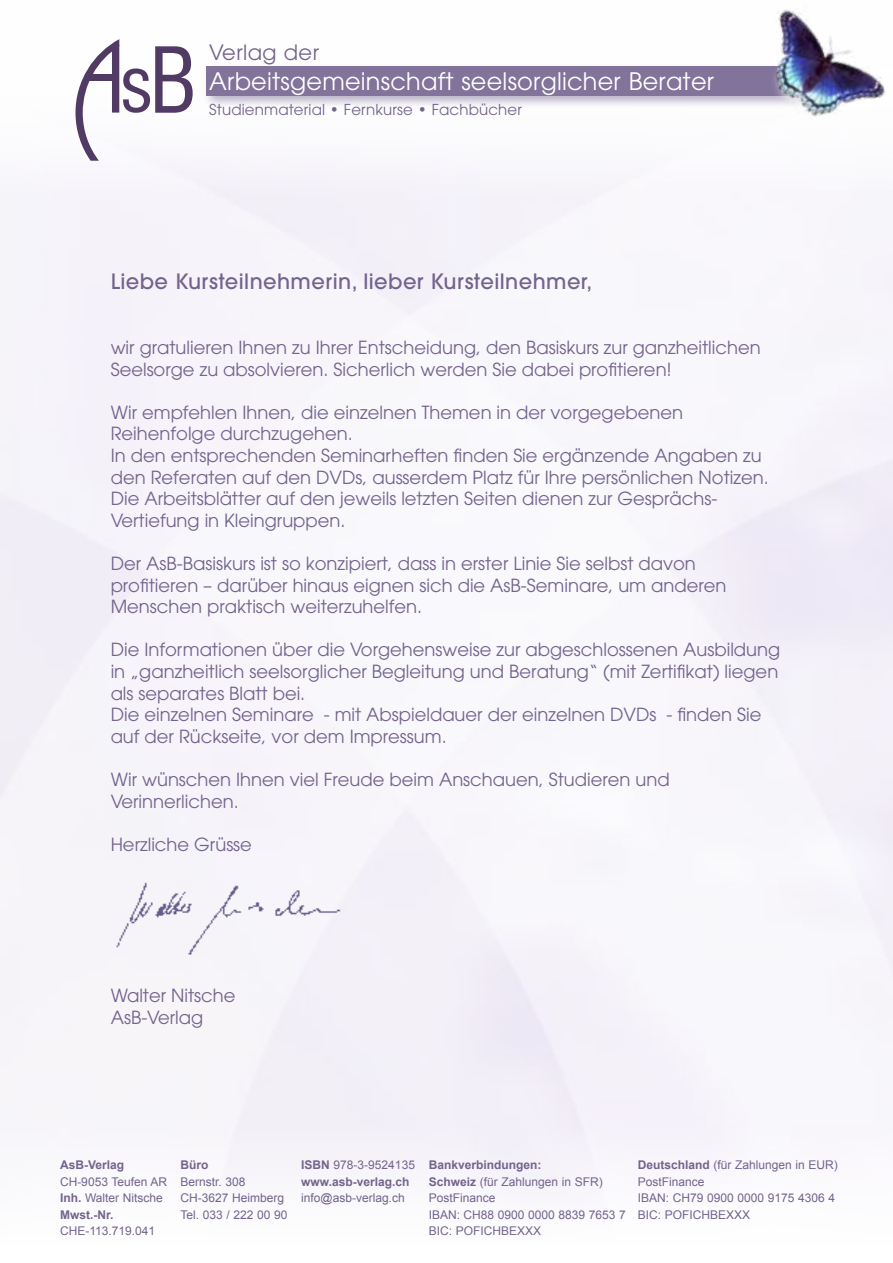
<style>
.page{position:relative;width:893px;height:1263px;background:#fff}
.page>*{position:absolute;margin:0;border:0;box-sizing:border-box;transform-origin:0 0}
.t1{font:condensed 75.6px "Helvetica";color:#513b65}
.t2{font:24px "Avant Garde";letter-spacing:.01em;color:#fff}
.t3{font:500 21px "Avant Garde";letter-spacing:.02em;color:#73638d}
.t4{font:21px "Avant Garde";letter-spacing:.02em;color:#73638d}
.t5{font:18px/21.6px "Avant Garde";color:#73638d}
.t6{font:15px "Avant Garde";letter-spacing:.01em;color:#73638d}
.t7{font:12px/16.5px "Arial";color:#73638d}
.t8{font:700 12px/16.5px "Arial";color:#73638d}
.s1{font-size:88.5px}
.s2{font-weight:700}
.s3{font-weight:400}
</style>
<div class="page">
<div style="left:203px;top:63px;width:648px;height:45px;background:#73638d;opacity:.5"></div>
<div style="left:207px;top:67px;width:632px;height:29px;background:#81739a"></div>
<img style="left:753px;top:9px;width:133px;height:108px">
<svg style="left:75px;top:39px;width:44px;height:122px"></svg>
<img style="left:111px;top:880px;width:235px;height:75px">
<h1 class="t1" style="left:120px;top:37px;width:79px">s<span class="s1">B</span></h1>
<p class="t4" style="left:209px;top:40px;width:111px">Verlag der</p>
<h2 class="t2" style="left:209px;top:67px;width:506px">Arbeitsgemeinschaft seelsorglicher Berater</h2>
<p class="t6" style="left:209px;top:101px;width:314px">Studienmaterial • Fernkurse • Fachbücher</p>
<p class="t3" style="left:111px;top:269px;width:483px">Liebe Kursteilnehmerin, lieber Kursteilnehmer,</p>
<p class="t5" style="left:111px;top:337px;width:651px">wir gratulieren Ihnen zu Ihrer Entscheidung, den Basiskurs zur ganzheitlichen<br>Seelsorge zu absolvieren. Sicherlich werden Sie dabei profitieren!</p>
<p class="t5" style="left:111px;top:401px;width:659px">Wir empfehlen Ihnen, die einzelnen Themen in der vorgegebenen Reihenfolge durchzugehen.<br>In den entsprechenden Seminarheften finden Sie ergänzende Angaben zu den Referaten auf den DVDs, ausserdem Platz für Ihre persönlichen Notizen.<br>Die Arbeitsblätter auf den jeweils letzten Seiten dienen zur Gesprächs-Vertiefung in Kleingruppen.</p>
<p class="t5" style="left:111px;top:553px;width:617px">Der AsB-Basiskurs ist so konzipiert, dass in erster Linie Sie selbst davon profitieren – darüber hinaus eignen sich die AsB-Seminare, um anderen<br>Menschen praktisch weiterzuhelfen.</p>
<p class="t5" style="left:111px;top:639px;width:671px">Die Informationen über die Vorgehensweise zur abgeschlossenen Ausbildung in „ganzheitlich seelsorglicher Begleitung und Beratung“ (mit Zertifikat) liegen als separates Blatt bei.<br>Die einzelnen Seminare - mit Abspieldauer der einzelnen DVDs - finden Sie auf der Rückseite, vor dem Impressum.</p>
<p class="t5" style="left:111px;top:769px;width:560px">Wir wünschen Ihnen viel Freude beim Anschauen, Studieren und<br>Verinnerlichen.</p>
<p class="t5" style="left:111px;top:833px;width:143px">Herzliche Grüsse</p>
<p class="t5" style="left:111px;top:985px;width:126px">Walter Nitsche<br>AsB-Verlag</p>
<p class="t8" style="left:60px;top:1157px;width:66px">AsB-Verlag</p>
<p class="t7" style="left:60px;top:1173px;width:109px">CH-9053 Teufen AR<br><span class="s2">Inh.</span> Walter Nitsche<br><span class="s2">Mwst.-Nr.</span></p>
<p class="t7" style="left:60px;top:1223px;width:97px">CHE-113.719.041</p>
<p class="t8" style="left:180px;top:1157px;width:29px">Büro</p>
<p class="t7" style="left:180px;top:1173px;width:109px">Bernstr. 308<br>CH-3627 Heimberg<br>Tel. 033 / 222 00 90</p>
<p class="t8" style="left:301px;top:1157px;width:115px">ISBN <span class="s3">978-3-9524135 </span>www.asb-verlag.ch</p>
<p class="t7" style="left:301px;top:1190px;width:105px">info@asb-verlag.ch</p>
<p class="t7" style="left:429px;top:1157px;width:199px"><span class="s2">Bankverbindungen:<br>Schweiz</span> (für Zahlungen in SFR)<br>PostFinance<br>IBAN: CH88 0900 0000 8839 7653 7<br>BIC: POFICHBEXXX</p>
<p class="t7" style="left:638px;top:1157px;width:202px"><span class="s2">Deutschland</span> (für Zahlungen in EUR)<br>PostFinance<br>IBAN: CH79 0900 0000 9175 4306 4<br>BIC: POFICHBEXXX</p>
</div>
